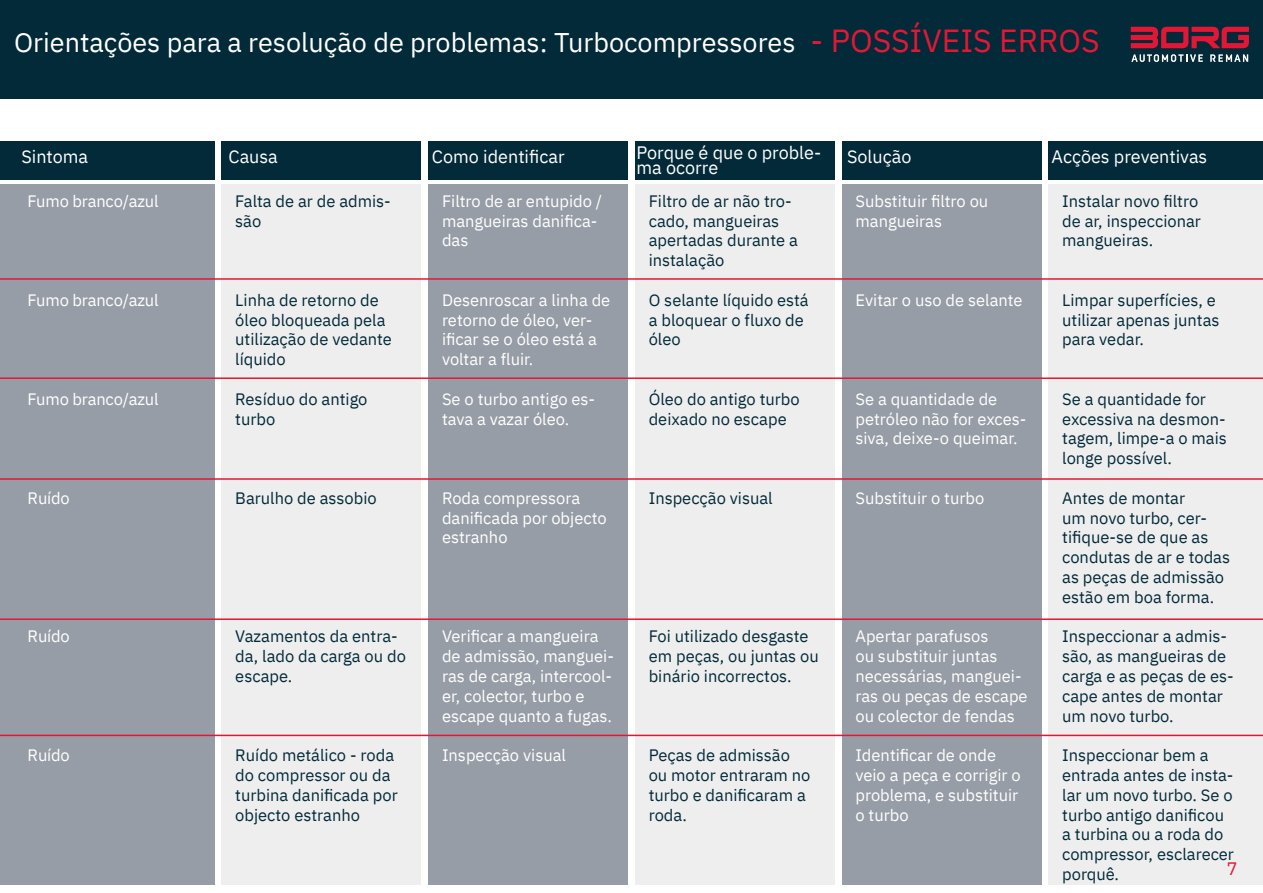
<style>
.page{position:relative;width:1263px;height:893px;background:#fff}
.page>*{position:absolute;margin:0;border:0;box-sizing:border-box;transform-origin:0 0}
.t1{font:27px "IBM Plex Sans";color:#fff}
.t2{font:18px/15px "IBM Plex Sans";color:#fff}
.t3{font:18px "IBM Plex Sans";color:#e21736}
.t4{font:16.5px/19.8px "IBM Plex Sans";color:#022a38}
.t5{font:16.5px/19.8px "IBM Plex Sans";color:#fff}
.s1{font-size:31.95px;color:#e21736}
</style>
<div class="page">
<div style="left:0;top:0;width:1263px;height:99px;background:#022a38"></div>
<div style="left:222px;top:141px;width:199px;height:39px;background:#022a38"></div>
<div style="left:428px;top:141px;width:200px;height:39px;background:#022a38"></div>
<div style="left:635px;top:141px;width:200px;height:39px;background:#022a38"></div>
<div style="left:842px;top:141px;width:199px;height:39px;background:#022a38"></div>
<div style="left:1048px;top:141px;width:215px;height:39px;background:#022a38"></div>
<div style="left:0;top:141px;width:214px;height:39px;background:#022a38"></div>
<div style="left:0;top:184px;width:214px;height:700px;background:#979da6"></div>
<div style="left:222px;top:184px;width:199px;height:700px;background:#eeeeef"></div>
<div style="left:428px;top:184px;width:200px;height:700px;background:#979da6"></div>
<div style="left:635px;top:184px;width:200px;height:700px;background:#eeeeef"></div>
<div style="left:842px;top:184px;width:199px;height:700px;background:#979da6"></div>
<div style="left:1048px;top:184px;width:215px;height:700px;background:#eeeeef"></div>
<hr style="left:0;top:278px;width:1263px;height:2px;background:#e21736">
<hr style="left:0;top:377px;width:1263px;height:2px;background:#e21736">
<hr style="left:0;top:478px;width:1263px;height:2px;background:#e21736">
<hr style="left:0;top:618px;width:1263px;height:2px;background:#e21736">
<hr style="left:0;top:735px;width:1263px;height:1px;background:#e21736">
<svg style="left:1131px;top:27px;width:118px;height:21px"></svg>
<svg style="left:1131px;top:54px;width:72px;height:8px"></svg>
<svg style="left:1210px;top:54px;width:38px;height:8px"></svg>
<p class="t1" style="left:14px;top:21px;width:1087px">Orientações para a resolução de problemas: Turbocompressores <span class="s1">- POSSÍVEIS ERROS</span></p>
<p class="t2" style="left:21px;top:148px;width:68px">Sintoma</p>
<p class="t2" style="left:228px;top:148px;width:51px">Causa</p>
<p class="t2" style="left:432px;top:148px;width:134px">Como identificar</p>
<p class="t2" style="left:637px;top:143px;width:186px">Porque é que o proble&shy;ma ocorre</p>
<p class="t2" style="left:847px;top:148px;width:66px">Solução</p>
<p class="t2" style="left:1051px;top:148px;width:157px">Acções preventivas</p>
<p class="t5" style="left:28px;top:190px;width:132px">Fumo branco/azul</p>
<p class="t5" style="left:855px;top:190px;width:134px">Substituir filtro ou mangueiras</p>
<p class="t4" style="left:1062px;top:190px;width:140px">Instalar novo filtro de ar, inspeccionar mangueiras.</p>
<p class="t4" style="left:235px;top:190px;width:157px">Falta de ar de admis&shy;são</p>
<p class="t5" style="left:442px;top:190px;width:162px">Filtro de ar entupido / mangueiras danifica&shy;das</p>
<p class="t4" style="left:649px;top:190px;width:151px">Filtro de ar não tro&shy;cado, mangueiras apertadas durante a instalação</p>
<p class="t4" style="left:649px;top:289px;width:161px">O selante líquido está a bloquear o fluxo de óleo</p>
<p class="t4" style="left:1062px;top:289px;width:159px">Limpar superfícies, e utilizar apenas juntas para vedar.</p>
<p class="t5" style="left:28px;top:289px;width:132px">Fumo branco/azul</p>
<p class="t4" style="left:235px;top:289px;width:158px">Linha de retorno de óleo bloqueada pela utilização de vedante líquido</p>
<p class="t4" style="left:235px;top:388px;width:134px">Resíduo do antigo turbo</p>
<p class="t5" style="left:442px;top:289px;width:170px">Desenroscar a linha de retorno de óleo, ver&shy;ificar se o óleo está a voltar a fluir.</p>
<p class="t5" style="left:442px;top:388px;width:154px">Se o turbo antigo es&shy;tava a vazar óleo.</p>
<p class="t5" style="left:855px;top:289px;width:169px">Evitar o uso de selante</p>
<p class="t4" style="left:649px;top:388px;width:152px">Óleo do antigo turbo deixado no escape</p>
<p class="t5" style="left:28px;top:388px;width:132px">Fumo branco/azul</p>
<p class="t5" style="left:855px;top:388px;width:172px">Se a quantidade de petróleo não for exces&shy;siva, deixe-o queimar.</p>
<p class="t4" style="left:1062px;top:388px;width:166px">Se a quantidade for excessiva na desmon&shy;tagem, limpe-a o mais longe possível.</p>
<p class="t4" style="left:1062px;top:487px;width:169px">Antes de montar<br>um novo turbo, cer&shy;tifique-se de que as condutas de ar e todas as peças de admissão estão em boa forma.</p>
<p class="t4" style="left:1062px;top:625px;width:173px">Inspeccionar a admis&shy;são, as mangueiras de carga e as peças de es&shy;cape antes de montar um novo turbo.</p>
<p class="t4" style="left:1062px;top:744px;width:173px">Inspeccionar bem a entrada antes de insta&shy;lar um novo turbo. Se o turbo antigo danificou a turbina ou a roda do compressor, esclarecer porquê.</p>
<p class="t5" style="left:28px;top:487px;width:44px">Ruído</p>
<p class="t4" style="left:235px;top:487px;width:143px">Barulho de assobio</p>
<p class="t5" style="left:442px;top:487px;width:166px">Roda compressora danificada por objecto estranho</p>
<p class="t4" style="left:649px;top:487px;width:126px">Inspecção visual</p>
<p class="t5" style="left:855px;top:487px;width:130px">Substituir o turbo</p>
<p class="t5" style="left:28px;top:625px;width:44px">Ruído</p>
<p class="t5" style="left:442px;top:625px;width:173px">Verificar a mangueira de admissão, manguei&shy;ras de carga, intercool&shy;er, colector, turbo e escape quanto a fugas.</p>
<p class="t5" style="left:442px;top:744px;width:126px">Inspecção visual</p>
<p class="t4" style="left:235px;top:625px;width:172px">Vazamentos da entra&shy;da, lado da carga ou do escape.</p>
<p class="t4" style="left:649px;top:625px;width:171px">Foi utilizado desgaste em peças, ou juntas ou binário incorrectos.</p>
<p class="t5" style="left:855px;top:625px;width:174px">Apertar parafusos<br>ou substituir juntas necessárias, manguei&shy;ras ou peças de escape ou colector de fendas</p>
<p class="t5" style="left:855px;top:744px;width:167px">Identificar de onde veio a peça e corrigir o problema, e substituir o turbo</p>
<p class="t5" style="left:28px;top:744px;width:44px">Ruído</p>
<p class="t4" style="left:235px;top:744px;width:164px">Ruído metálico - roda do compressor ou da turbina danificada por objecto estranho</p>
<p class="t4" style="left:649px;top:744px;width:163px">Peças de admissão ou motor entraram no turbo e danificaram a roda.</p>
<p class="t3" style="left:1227px;top:855px;width:12px">7</p>
</div>
